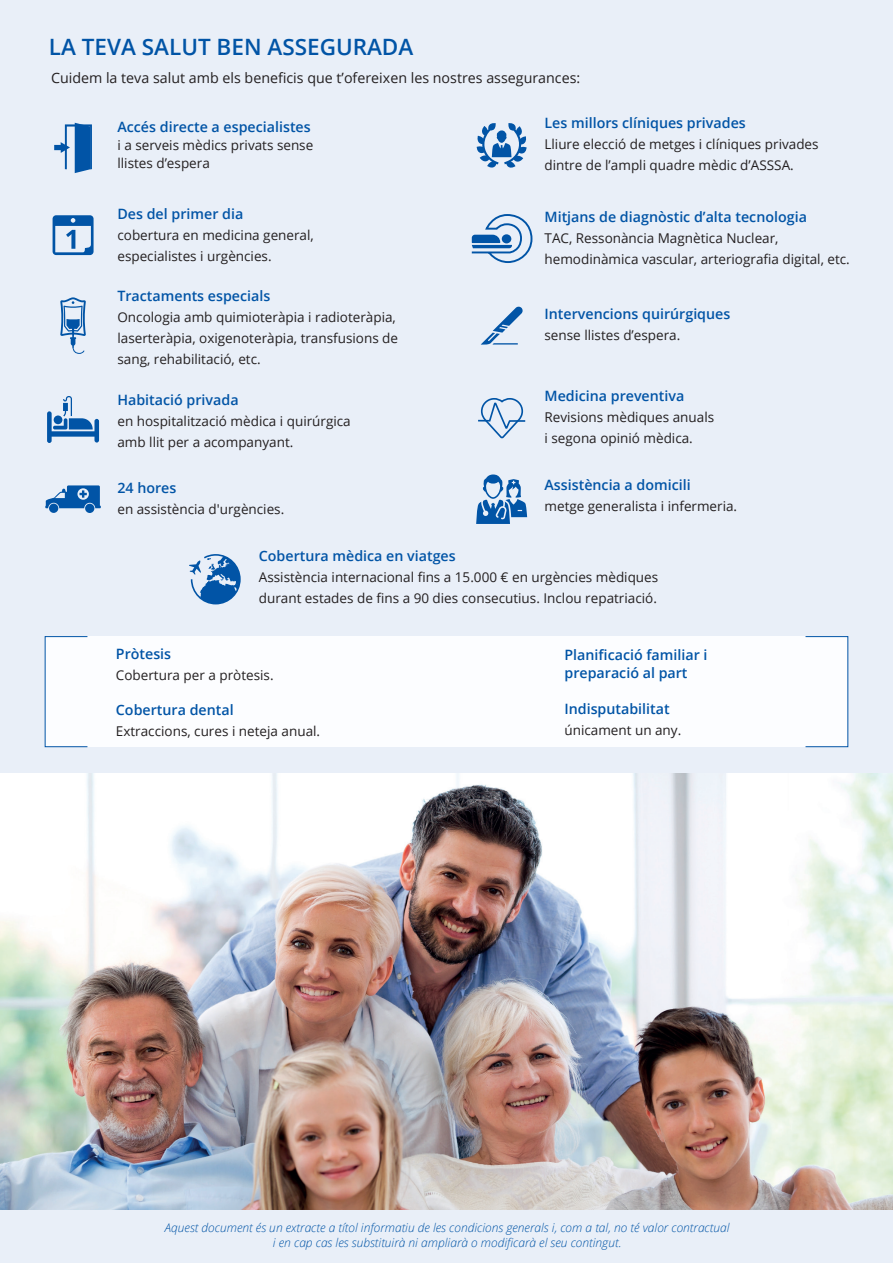
<style>
.page{position:relative;width:893px;height:1263px;background:#e9eff8}
.page>*{position:absolute;margin:0;border:0;box-sizing:border-box;transform-origin:0 0}
.t1{font:600 22.5px "Open Sans";color:#0154a6}
.t2{font:600 14.25px/18px "Open Sans";color:#0154a6}
.t3{font:14.25px "Open Sans";color:#231f20}
.t4{font:13.5px/21px "Open Sans";color:#231f20}
.t5{font:italic 300 12px/14.4px "Open Sans";color:#0154a6;text-align:center}
</style>
<div class="page">
<img style="left:0;top:773px;width:893px;height:436px">
<svg style="left:54px;top:123px;width:38px;height:50px"></svg>
<svg style="left:478px;top:398px;width:48px;height:41px"></svg>
<svg style="left:481px;top:306px;width:42px;height:39px"></svg>
<svg style="left:476px;top:474px;width:51px;height:50px"></svg>
<svg style="left:189px;top:554px;width:52px;height:51px"></svg>
<svg style="left:53px;top:215px;width:41px;height:40px"></svg>
<svg style="left:47px;top:396px;width:52px;height:47px"></svg>
<div style="left:85px;top:504px;width:9px;height:9px;background:#0154a6;border-radius:50%"></div>
<div style="left:49px;top:504px;width:9px;height:9px;background:#0154a6;border-radius:50%"></div>
<svg style="left:45px;top:485px;width:56px;height:23px"></svg>
<svg style="left:60px;top:297px;width:26px;height:57px"></svg>
<svg style="left:471px;top:123px;width:62px;height:140px"></svg>
<div style="left:45px;top:637px;width:803px;height:110px;background:#fcfdff"></div>
<h1 class="t1" style="left:49px;top:32px;width:366px">LA TEVA SALUT BEN ASSEGURADA</h1>
<p class="t3" style="left:51px;top:68px;width:531px">Cuidem la teva salut amb els beneficis que t’ofereixen les nostres assegurances:</p>
<p class="t2" style="left:117px;top:117px;width:195px">Accés directe a especialistes</p>
<p class="t4" style="left:117px;top:136px;width:197px;line-height:18px">i a serveis mèdics privats sense llistes d’espera</p>
<p class="t2" style="left:544px;top:113px;width:203px">Les millors clíniques privades</p>
<p class="t4" style="left:544px;top:133px;width:276px">Lliure elecció de metges i clíniques privades dintre de l’ampli quadre mèdic d’ASSSA.</p>
<p class="t2" style="left:117px;top:204px;width:127px">Des del primer dia</p>
<p class="t4" style="left:117px;top:224px;width:198px">cobertura en medicina general, especialistes i urgències.</p>
<p class="t2" style="left:117px;top:286px;width:154px">Tractaments especials</p>
<p class="t4" style="left:117px;top:306px;width:282px">Oncologia amb quimioteràpia i radioteràpia, laserteràpia, oxigenoteràpia, transfusions de sang, rehabilitació, etc.</p>
<p class="t2" style="left:117px;top:391px;width:123px">Habitació privada</p>
<p class="t4" style="left:117px;top:410px;width:235px">en hospitalització mèdica i quirúrgica amb llit per a acompanyant.</p>
<p class="t2" style="left:117px;top:478px;width:61px">24 hores</p>
<p class="t4" style="left:117px;top:498px;width:168px">en assistència d'urgències.</p>
<p class="t2" style="left:544px;top:208px;width:264px">Mitjans de diagnòstic d’alta tecnologia</p>
<p class="t4" style="left:544px;top:227px;width:307px">TAC, Ressonància Magnètica Nuclear, hemodinàmica vascular, arteriografia digital, etc.</p>
<p class="t2" style="left:544px;top:305px;width:187px">Intervencions quirúrgiques</p>
<p class="t4" style="left:544px;top:324px;width:137px">sense llistes d’espera.</p>
<p class="t2" style="left:544px;top:386px;width:141px">Medicina preventiva</p>
<p class="t4" style="left:544px;top:406px;width:171px">Revisions mèdiques anuals i segona opinió mèdica.</p>
<p class="t2" style="left:544px;top:476px;width:148px">Assistència a domicili</p>
<p class="t4" style="left:544px;top:495px;width:194px">metge generalista i infermeria.</p>
<p class="t2" style="left:259px;top:547px;width:198px">Cobertura mèdica en viatges</p>
<p class="t4" style="left:259px;top:566px;width:401px">Assistència internacional fins a 15.000 € en urgències mèdiques durant estades de fins a 90 dies consecutius. Inclou repatriació.</p>
<p class="t2" style="left:116px;top:645px;width:57px">Pròtesis</p>
<p class="t4" style="left:116px;top:665px;width:159px">Cobertura per a pròtesis.</p>
<p class="t2" style="left:116px;top:701px;width:119px">Cobertura dental</p>
<p class="t4" style="left:116px;top:721px;width:206px">Extraccions, cures i neteja anual.</p>
<p class="t2" style="left:564px;top:646px;width:145px">Planificació familiar i preparació al part</p>
<p class="t2" style="left:564px;top:700px;width:107px">Indisputabilitat</p>
<p class="t4" style="left:564px;top:719px;width:118px">únicament un any.</p>
<p class="t5" style="left:165px;top:1220px;width:566px">Aquest document és un extracte a títol informatiu de les condicions generals i, com a tal, no té valor contractual i en cap cas les substituirà ni ampliarà o modificarà el seu contingut.</p>
</div>
